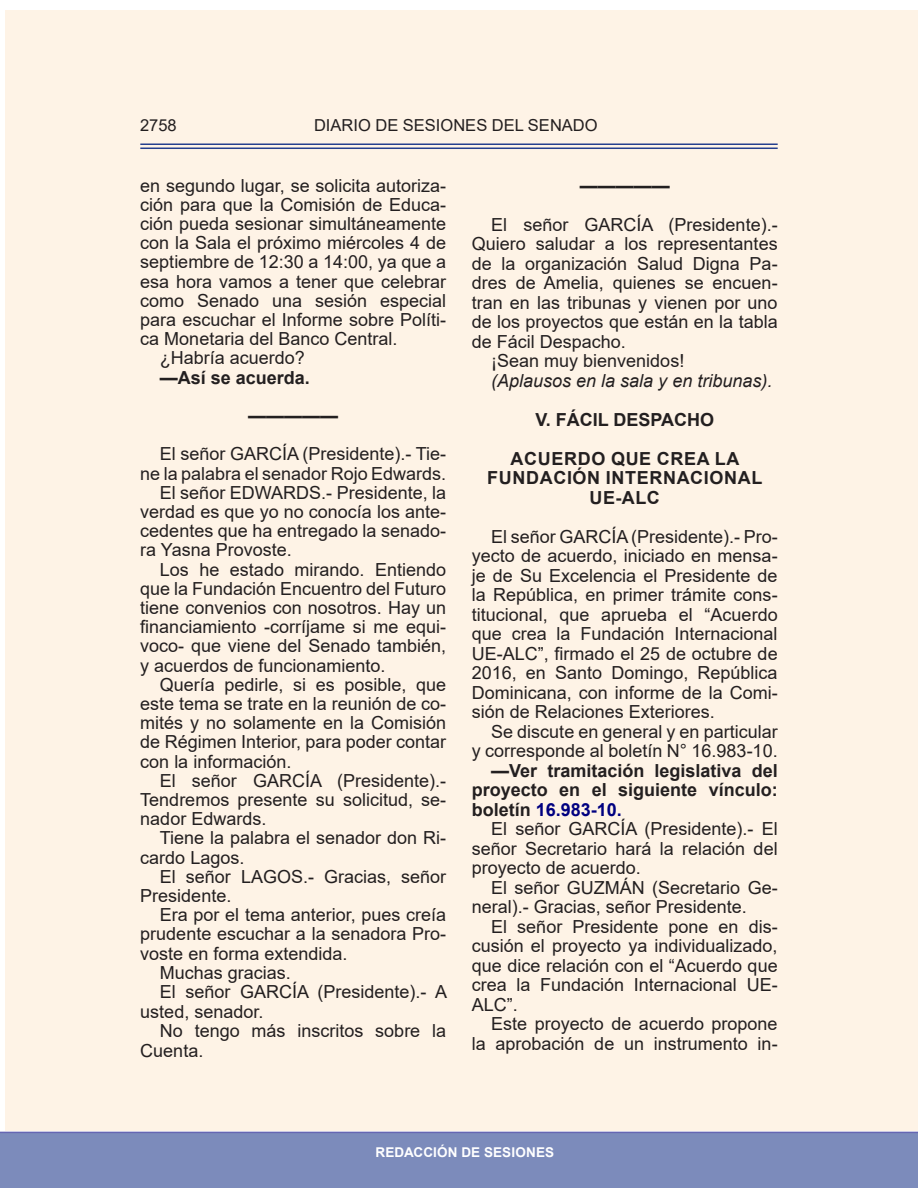
<style>
.page{position:relative;width:918px;height:1188px;background:#fff}
.page>*{position:absolute;margin:0;border:0;box-sizing:border-box;transform-origin:0 0}
.Párrafo_Texto_Sesión{font:18px/19.2px "Arial";color:#231f20;text-align:justify}
.Párrafo_Texto_Sesión-2{font:700 18px/19.5px "Arial";color:#231f20;text-align:justify}
.TITULOS_ALTAS_SESION{font:700 18px/19.5px "Arial";letter-spacing:.035em;color:#231f20;text-align:center}
.Párrafo_Texto_Sesión-3{font:italic 18px "Arial";color:#231f20}
.Título_Capítulo_Sesión{font:700 18px "Arial";color:#231f20}
.LINEA{font:700 18px "Arial";color:#231f20}
.t1{font:16.5px "Arial";color:#231f20}
.t2{font:700 13.5px "Arial";letter-spacing:.015em;color:#fff}
.s1{color:#000080}
</style>
<div class="page">
<div style="left:0;top:1132px;width:918px;height:56px;background:#7c8bbb"></div>
<hr style="left:140px;top:148px;width:638px;height:1px;background:#253f8e">
<hr style="left:140px;top:144px;width:638px;height:1px;background:#253f8e">
<p class="t1" style="left:140px;top:114px;width:38px">2758</p>
<p class="t1" style="left:314px;top:113px;width:285px">DIARIO DE SESIONES DEL SENADO</p>
<p class="Párrafo_Texto_Sesión" style="left:140px;top:176px;width:307px">en segundo lugar, se solicita autoriza&shy;ción para que la Comisión de Educa&shy;ción pueda sesionar simultáneamente con la Sala el próximo miércoles 4 de septiembre de 12:30 a 14:00, ya que a esa hora vamos a tener que celebrar como Senado una sesión especial para escuchar el Informe sobre Políti&shy;ca Monetaria del Banco Central.</p>
<p class="Párrafo_Texto_Sesión" style="left:160px;top:348px;width:147px">¿Habría acuerdo?</p>
<p class="Párrafo_Texto_Sesión-2" style="left:160px;top:368px;width:152px">—Así se acuerda.</p>
<p class="LINEA" style="left:248px;top:403px;width:91px">—————</p>
<p class="Párrafo_Texto_Sesión" style="left:140px;top:444px;width:307px;text-align:right">El señor GARCÍA (Presidente).- Tie&shy;ne la palabra el senador Rojo Edwards.</p>
<p class="Párrafo_Texto_Sesión" style="left:140px;top:483px;width:307px;text-indent:20px">El señor EDWARDS.- Presidente, la verdad es que yo no conocía los ante&shy;cedentes que ha entregado la senado&shy;ra Yasna Provoste.</p>
<p class="Párrafo_Texto_Sesión" style="left:140px;top:560px;width:307px;text-indent:20px">Los he estado mirando. Entiendo que la Fundación Encuentro del Futuro tiene convenios con nosotros. Hay un financiamiento -corríjame si me equi&shy;voco- que viene del Senado también, y acuerdos de funcionamiento.</p>
<p class="Párrafo_Texto_Sesión" style="left:140px;top:675px;width:307px;text-indent:20px">Quería pedirle, si es posible, que este tema se trate en la reunión de co&shy;mités y no solamente en la Comisión de Régimen Interior, para poder contar con la información.</p>
<p class="Párrafo_Texto_Sesión" style="left:140px;top:771px;width:307px;text-indent:20px">El señor GARCÍA (Presidente).- Tendremos presente su solicitud, se&shy;nador Edwards.</p>
<p class="Párrafo_Texto_Sesión" style="left:140px;top:828px;width:307px;text-indent:20px">Tiene la palabra el senador don Ri&shy;cardo Lagos.</p>
<p class="Párrafo_Texto_Sesión" style="left:140px;top:867px;width:307px;text-indent:20px">El señor LAGOS.- Gracias, señor<br>Presidente.</p>
<p class="Párrafo_Texto_Sesión" style="left:140px;top:905px;width:307px;text-indent:20px">Era por el tema anterior, pues creía prudente escuchar a la senadora Pro&shy;voste en forma extendida.</p>
<p class="Párrafo_Texto_Sesión" style="left:160px;top:963px;width:133px">Muchas gracias.</p>
<p class="Párrafo_Texto_Sesión" style="left:140px;top:982px;width:308px;text-indent:20px">El señor GARCÍA (Presidente).- A usted, senador.</p>
<p class="Párrafo_Texto_Sesión" style="left:140px;top:1021px;width:307px;text-indent:20px">No tengo más inscritos sobre la<br>Cuenta.</p>
<p class="LINEA" style="left:580px;top:173px;width:91px">—————</p>
<p class="Párrafo_Texto_Sesión" style="left:472px;top:215px;width:307px;text-indent:20px">El señor GARCÍA (Presidente).- Quiero saludar a los representantes de la organización Salud Digna Pa&shy;dres de Amelia, quienes se encuen&shy;tran en las tribunas y vienen por uno de los proyectos que están en la tabla de Fácil Despacho.</p>
<p class="Párrafo_Texto_Sesión" style="left:491px;top:351px;width:195px">¡Sean muy bienvenidos!</p>
<p class="Párrafo_Texto_Sesión-3" style="left:491px;top:369px;width:283px">(Aplausos en la sala y en tribunas).</p>
<p class="Título_Capítulo_Sesión" style="left:535px;top:407px;width:180px">V. FÁCIL DESPACHO</p>
<p class="TITULOS_ALTAS_SESION" style="left:511px;top:449px;width:230px">ACUERDO QUE CREA LA</p>
<p class="TITULOS_ALTAS_SESION" style="left:487px;top:468px;width:277px">FUNDACIÓN INTERNACIONAL<br>UE-ALC</p>
<p class="Párrafo_Texto_Sesión" style="left:472px;top:527px;width:307px;text-indent:20px">El señor GARCÍA (Presidente).- Pro&shy;yecto de acuerdo, iniciado en mensa&shy;je de Su Excelencia el Presidente de la República, en primer trámite cons&shy;titucional, que aprueba el “Acuerdo que crea la Fundación Internacional UE-ALC”, firmado el 25 de octubre de 2016, en Santo Domingo, República Dominicana, con informe de la Comi&shy;sión de Relaciones Exteriores.</p>
<p class="Párrafo_Texto_Sesión" style="left:472px;top:722px;width:307px;text-align:right">Se discute en general y en particular<br>y corresponde al boletín N° 16.983-10.</p>
<p class="Párrafo_Texto_Sesión-2" style="left:472px;top:761px;width:307px;text-indent:20px">—Ver tramitación legislativa del proyecto en el siguiente vínculo: boletín <span class="s1">16.983-10.</span></p>
<p class="Párrafo_Texto_Sesión" style="left:472px;top:819px;width:307px;text-indent:20px">El señor GARCÍA (Presidente).- El señor Secretario hará la relación del proyecto de acuerdo.</p>
<p class="Párrafo_Texto_Sesión" style="left:472px;top:878px;width:307px;text-indent:20px">El señor GUZMÁN (Secretario Ge&shy;neral).- Gracias, señor Presidente.</p>
<p class="Párrafo_Texto_Sesión" style="left:472px;top:917px;width:307px;text-indent:20px">El señor Presidente pone en dis&shy;cusión el proyecto ya individualizado, que dice relación con el “Acuerdo que crea la Fundación Internacional UE-ALC”.</p>
<p class="Párrafo_Texto_Sesión" style="left:472px;top:1014px;width:307px;text-align:right">Este proyecto de acuerdo propone<br>la aprobación de un instrumento in-</p>
<p class="t2" style="left:375px;top:1143px;width:180px">REDACCIÓN DE SESIONES</p>
</div>
